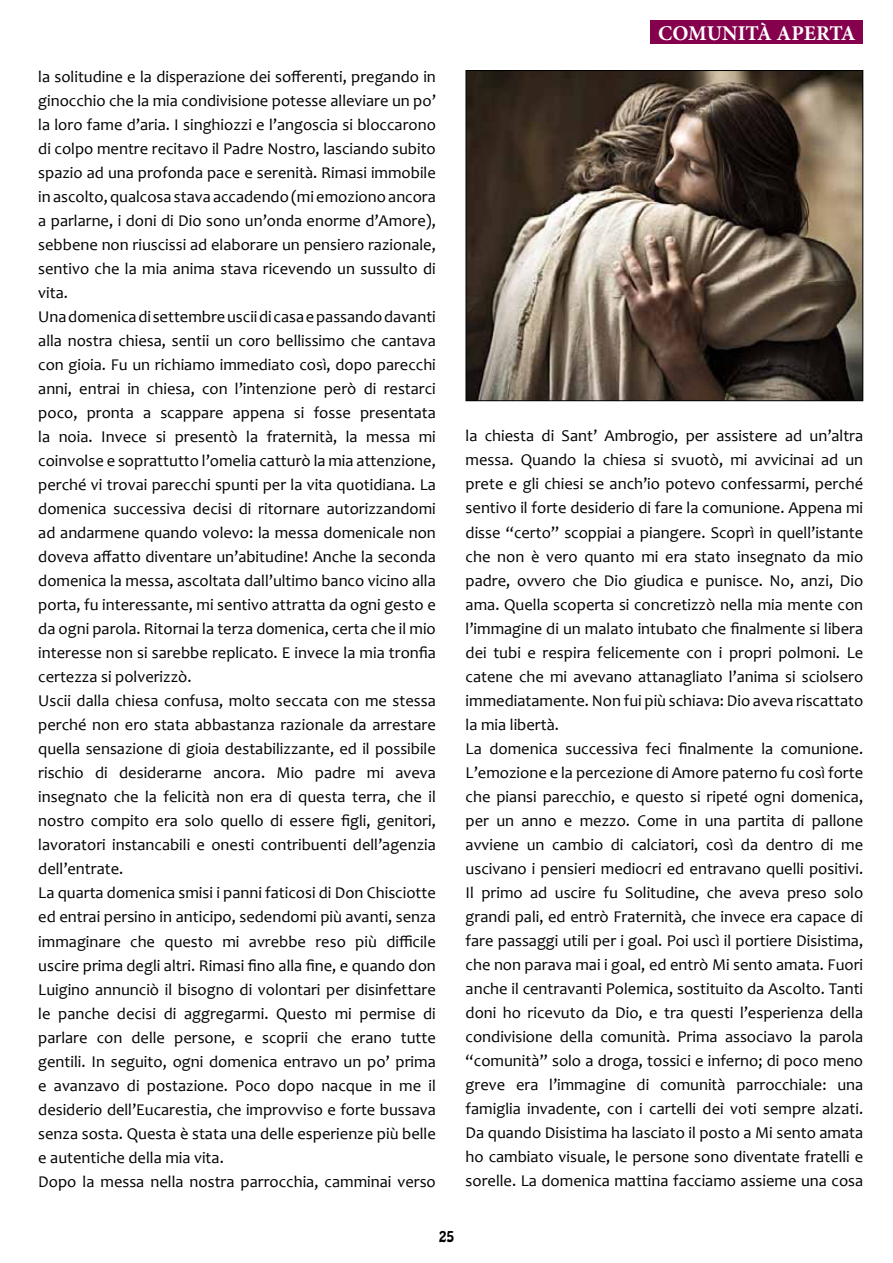
<style>
.page{position:relative;width:893px;height:1263px;background:#fff}
.page>*{position:absolute;margin:0;border:0;box-sizing:border-box;transform-origin:0 0}
.t1{font:700 21px "Minion Pro";color:#fff}
.t2{font:16.5px/24px "Candara";color:#000}
.t3{font:13.5px "Hobo Std";color:#000}
</style>
<div class="page">
<div style="left:651px;top:21px;width:212px;height:23px;background:#85004d"></div>
<img style="left:468px;top:72px;width:393px;height:327px">
<div style="left:466px;top:70px;width:397px;height:331px;border:1px solid #000"></div>
<p class="t2" style="left:38px;top:65px;width:399px">la solitudine e la disperazione dei sofferenti, pregando in ginocchio che la mia condivisione potesse alleviare un po’ la loro fame d’aria. I singhiozzi e l’angoscia si bloccarono di colpo mentre recitavo il Padre N ostro, lasciando subito spazio ad una profonda pace e serenità. Rimasi immobile in ascolto, qualcosa stava accadendo (mi emoziono ancora a parlarne, i doni di Dio sono un’onda enorme d’Amore), sebbene non riuscissi ad elaborare un pensiero razionale, sentivo che la mia anima stava ricevendo un sussulto di vita.<br>U na domenica di settembre uscii di casa e passando davanti alla nostra chiesa, sentii un coro bellissimo che cantava con gioia. Fu un richiamo immediato così, dopo parecchi anni, entrai in chiesa, con l’intenzione però di restarci poco, pronta a scappare appena si fosse presentata la noia. I nvece si presentò la fraternità, la messa mi coinvolse e soprattutto l’omelia catturò la mia attenzione, perché vi trovai parecchi spunti per la vita quotidiana. La domenica successiva decisi di ritornare autorizzandomi ad andarmene quando volevo: la messa domenicale non doveva affatto diventare un’abitudine! Anche la seconda domenica la messa, ascoltata dall’ultimo banco vicino alla porta, fu interessante, mi sentivo attratta da ogni gesto e da ogni parola. Ritornai la terza domenica, certa che il mio interesse non si sarebbe replicato. E invece la mia tronfia certezza si polverizzò.<br>U scii dalla chiesa confusa, molto seccata con me stessa perché non ero stata abbastanza razionale da arrestare quella sensazione di gioia destabilizzante, ed il possibile rischio di desiderarne ancora. Mio padre mi aveva insegnato che la felicità non era di questa terra, che il nostro compito era solo quello di essere figli, genitori, lavoratori instancabili e onesti contribuenti dell’agenzia dell’entrate.<br>La quarta domenica smisi i panni faticosi di Don Chisciotte ed entrai persino in anticipo, sedendomi più avanti, senza immaginare che questo mi avrebbe reso più difficile uscire prima degli altri. Rimasi fino alla fine, e quando don Luigino annunciò il bisogno di volontari per disinfettare le panche decisi di aggregarmi. Questo mi permise di parlare con delle persone, e scoprii che erano tutte gentili. I n seguito, ogni domenica entravo un po’ prima e avanzavo di postazione. Poco dopo nacque in me il desiderio dell’Eucarestia, che improvviso e forte bussava senza sosta. Questa è stata una delle esperienze più belle e autentiche della mia vita.<br>Dopo la messa nella nostra parrocchia, camminai verso</p>
<p class="t1" style="left:658px;top:18px;width:199px">COMUNITÀ APERTA</p>
<p class="t2" style="left:466px;top:424px;width:399px">la chiesta di Sant’ Ambrogio, per assistere ad un’altra messa. Quando la chiesa si svuotò, mi avvicinai ad un prete e gli chiesi se anch’io potevo confessarmi, perché sentivo il forte desiderio di fare la comunione. Appena mi disse “certo” scoppiai a piangere. Scoprì in quell’istante che non è vero quanto mi era stato insegnato da mio padre, ovvero che Dio giudica e punisce. N o, anzi, Dio ama. Quella scoperta si concretizzò nella mia mente con l’immagine di un malato intubato che finalmente si libera dei tubi e respira felicemente con i propri polmoni. Le catene che mi avevano attanagliato l’anima si sciolsero immediatamente. N on fui più schiava: Dio aveva riscattato la mia libertà.<br>La domenica successiva feci finalmente la comunione.<br>L’emozione e la percezione di Amore paterno fu così forte che piansi parecchio, e questo si ripeté ogni domenica, per un anno e mezzo. Come in una partita di pallone avviene un cambio di calciatori, così da dentro di me uscivano i pensieri mediocri ed entravano quelli positivi.<br>I l primo ad uscire fu Solitudine, che aveva preso solo grandi pali, ed entrò Fraternità, che invece era capace di fare passaggi utili per i goal. Poi uscì il portiere Disistima, che non parava mai i goal, ed entrò Mi sento amata. Fuori anche il centravanti Polemica, sostituito da Ascolto. Tanti doni ho ricevuto da Dio, e tra questi l’esperienza della condivisione della comunità. Prima associavo la parola “comunità” solo a droga, tossici e inferno; di poco meno greve era l’immagine di comunità parrocchiale: una famiglia invadente, con i cartelli dei voti sempre alzati.<br>Da quando Disistima ha lasciato il posto a Mi sento amata ho cambiato visuale, le persone sono diventate fratelli e sorelle. La domenica mattina facciamo assieme una cosa</p>
<p class="t3" style="left:439px;top:1227px;width:17px">25</p>
</div>
